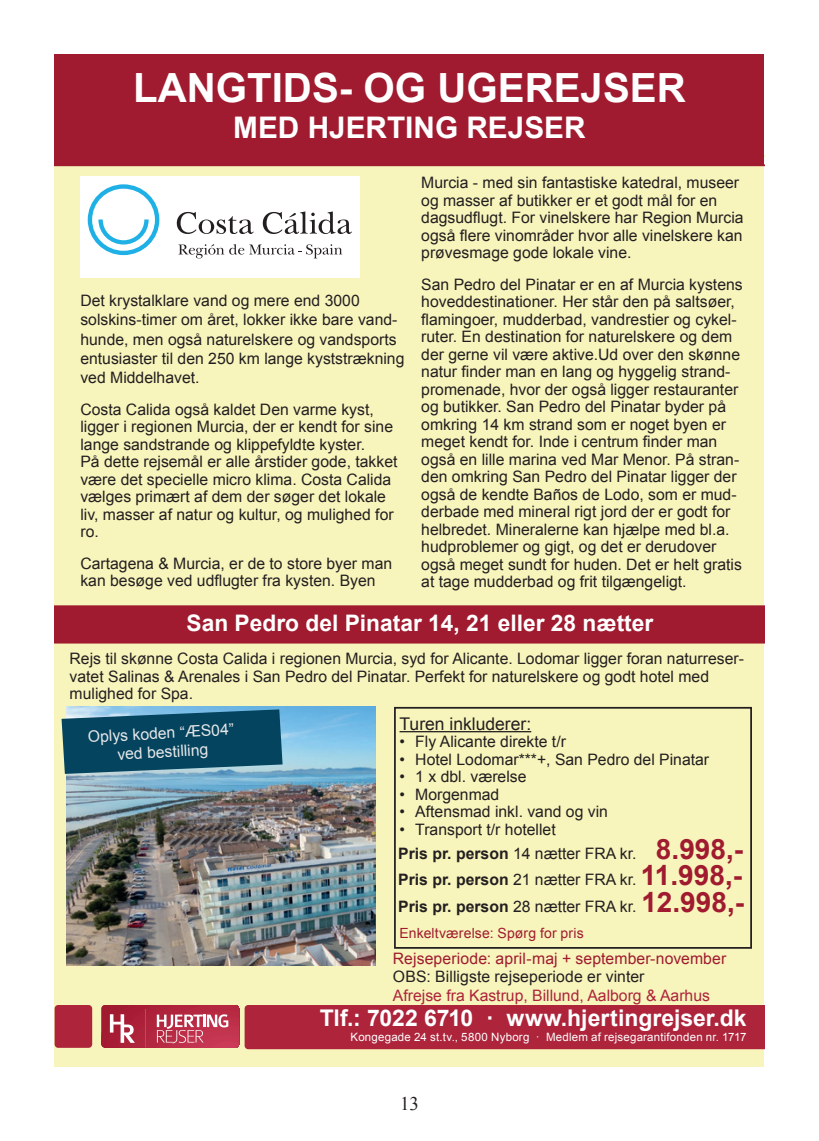
<style>
.page{position:relative;width:819px;height:1141px;background:#fff}
.page>*{position:absolute;margin:0;border:0;box-sizing:border-box;transform-origin:0 0}
.t1{font:700 40.25px "Arial";color:#fff}
.t2{font:700 29.75px "Arial";color:#fff}
.t3{font:700 22.93px "Arial";color:#fff}
.t4{font:700 22.75px "Arial";color:#fff}
.t5{font:19.25px "Times New Roman";color:#231f20}
.t6{font:17.5px "Arial";color:#231f20}
.t7{font:15.75px/17.5px "Arial";color:#231f20}
.t8{font:15.75px "Arial";letter-spacing:.005em;color:#a01b2f}
.t9{font:15.75px "Arial";color:#ad243b}
.t10{font:15.75px/18.9px "Arial";color:#e6e7e9;text-align:center}
.t11{font:14px "Arial";letter-spacing:.01em;color:#a01b2f}
.t12{font:11.55px "Arial";letter-spacing:.02em;color:#fff}
.s1{font-weight:700}
.s2{font-weight:700;font-size:28px;color:#a01b2f}
</style>
<div class="page">
<div style="left:55px;top:166px;width:709px;height:901px;background:#f7f4bc"></div>
<svg style="left:101px;top:1005px;width:663px;height:62px;background:#c56766"></svg>
<div style="left:55px;top:1005px;width:37px;height:43px;background:#ad243b;border-radius:4px"></div>
<div style="left:394px;top:707px;width:358px;height:242px;border:2px solid #231f20"></div>
<div style="left:55px;top:55px;width:709px;height:111px;background:#a01b2f"></div>
<div style="left:55px;top:605px;width:709px;height:39px;background:#a01b2f"></div>
<hr style="left:399px;top:731px;width:132px;height:1px;background:#231f20">
<div style="left:80px;top:177px;width:280px;height:101px;background:#fff"></div>
<svg style="left:88px;top:184px;width:71px;height:71px"></svg>
<svg style="left:177px;top:212px;width:77px;height:22px"></svg>
<svg style="left:263px;top:211px;width:89px;height:23px"></svg>
<svg style="left:178px;top:244px;width:164px;height:14px"></svg>
<img style="left:66px;top:707px;width:309px;height:259px">
<svg style="left:62px;top:709px;width:220px;height:65px;background:#1d5972"></svg>
<h1 class="t1" style="left:133px;top:62px;width:554px">LANGTIDS- OG UGEREJSER</h1>
<h2 class="t2" style="left:233px;top:108px;width:354px">MED HJERTING REJSER</h2>
<p class="t7" style="left:80px;top:291px;width:325px;line-height:19.2px">Det krystalklare vand og mere end 3000 solskins-timer om året, lokker ikke bare vand&shy;hunde, men også naturelskere og vandsports entusiaster til den 250 km lange kyststrækning ved Middelhavet.</p>
<p class="t7" style="left:80px;top:401px;width:318px">Costa Calida også kaldet Den varme kyst, ligger i regionen Murcia, der er kendt for sine lange sandstrande og klippefyldte kyster.<br>På dette rejsemål er alle årstider gode, takket være det specielle micro klima. Costa Calida vælges primært af dem der søger det lokale liv, masser af natur og kultur, og mulighed for ro.</p>
<p class="t7" style="left:80px;top:555px;width:313px">Cartagena &amp; Murcia, er de to store byer man kan besøge ved udflugter fra kysten. Byen</p>
<p class="t7" style="left:421px;top:174px;width:324px">Murcia - med sin fantastiske katedral, museer og masser af butikker er et godt mål for en dagsudflugt. For vinelskere har Region Murcia også flere vinområder hvor alle vinelskere kan prøvesmage gode lokale vine.</p>
<p class="t7" style="left:421px;top:276px;width:323px">San Pedro del Pinatar er en af Murcia kystens hoveddestinationer. Her står den på saltsøer, flamingoer, mudderbad, vandrestier og cykel&shy;ruter. En destination for naturelskere og dem der gerne vil være aktive.Ud over den skønne natur finder man en lang og hyggelig strand&shy;promenade, hvor der også ligger restauranter og butikker. San Pedro del Pinatar byder på omkring 14 km strand som er noget byen er meget kendt for. Inde i centrum finder man også en lille marina ved Mar Menor. På stran&shy;den omkring San Pedro del Pinatar ligger der også de kendte Baños de Lodo, som er mud&shy;derbade med mineral rigt jord der er godt for helbredet. Mineralerne kan hjælpe med bl.a. hudproblemer og gigt, og det er derudover også meget sundt for huden. Det er helt gratis at tage mudderbad og frit tilgængeligt.</p>
<h3 class="t4" style="left:186px;top:608px;width:468px">San Pedro del Pinatar 14, 21 eller 28 nætter</h3>
<p class="t7" style="left:70px;top:650px;width:676px">Rejs til skønne Costa Calida i regionen Murcia, syd for Alicante. Lodomar ligger foran naturreser&shy;vatet Salinas &amp; Arenales i San Pedro del Pinatar. Perfekt for naturelskere og godt hotel med mulighed for Spa.</p>
<p class="t10" style="left:87px;top:727px;width:148px;rotate:-3deg">Oplys koden “ÆS04” ved bestilling</p>
<p class="t6" style="left:399px;top:712px;width:133px">Turen inkluderer:</p>
<p class="t7" style="left:399px;top:733px;width:168px">• Fly Alicante direkte t/r</p>
<p class="t7" style="left:399px;top:751px;width:311px">• Hotel Lodomar***+, San Pedro del Pinatar</p>
<p class="t7" style="left:399px;top:768px;width:128px">• 1 x dbl. værelse</p>
<p class="t7" style="left:399px;top:786px;width:101px">• Morgenmad</p>
<p class="t7" style="left:399px;top:803px;width:210px">• Aftensmad inkl. vand og vin</p>
<p class="t7" style="left:399px;top:821px;width:158px">• Transport t/r hotellet</p>
<p class="t7" style="left:398px;top:841px;width:347px;line-height:26.2px"><span class="s1">Pris pr. person</span> 14 nætter FRA kr. <span class="s2">8.998,-<br></span><span class="s1">Pris pr. person</span> 21 nætter FRA kr. <span class="s2">11.998,-<br></span><span class="s1">Pris pr. person</span> 28 nætter FRA kr. <span class="s2">12.998,-</span></p>
<p class="t8" style="left:393px;top:948px;width:335px">Rejseperiode: april-maj + september-november</p>
<p class="t7" style="left:393px;top:967px;width:253px">OBS: Billigste rejseperiode er vinter</p>
<p class="t9" style="left:393px;top:985px;width:318px">Afrejse fra Kastrup, Billund, Aalborg &amp; Aarhus</p>
<p class="t11" style="left:399px;top:924px;width:186px">Enkeltværelse: Spørg for pris</p>
<h3 class="t3" style="left:320px;top:1003px;width:428px">Tlf.: 7022 6710 · www.hjertingrejser.dk</h3>
<p class="t12" style="left:350px;top:1030px;width:397px">Kongegade 24 st.tv., 5800 Nyborg · Medlem af rejsegarantifonden nr. 1717</p>
<p class="t5" style="left:400px;top:1090px;width:20px">13</p>
</div>
